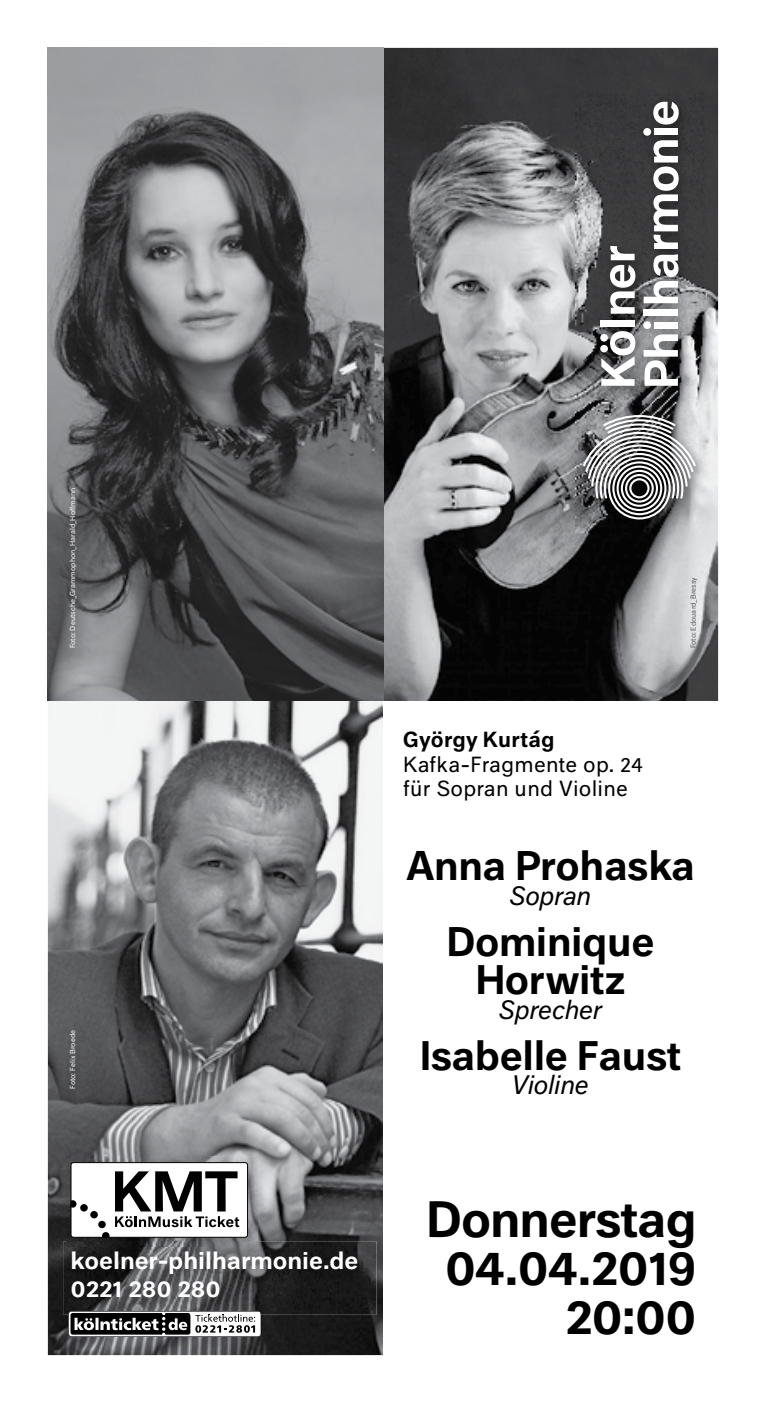
<style>
.page{position:relative;width:766px;height:1404px;background:#fff}
.page>*{position:absolute;margin:0;border:0;box-sizing:border-box;transform-origin:0 0}
.t1{font:500 47.25px/48.4px "Neutral BP";letter-spacing:-.02em;color:#000;text-align:right}
.t2{font:500 38.25px/38.2px "Neutral BP";letter-spacing:-.01em;color:#000;text-align:center}
.t3{font:italic 24.75px "Neutral BP";letter-spacing:-.01em;color:#000}
.t4{font:500 22.5px/28.3px "Neutral BP";color:#fff}
.t5{font:20.25px/24.8px "Neutral BP";letter-spacing:.01em;color:#000}
.t6{font:500 20.25px "Neutral BP";letter-spacing:.01em;color:#000}
.t7{font:6.75px "Neutral BP";letter-spacing:.01em;color:#fff}
.t8{font:6.75px "Neutral BP";letter-spacing:.005em;color:#58595b}
</style>
<div class="page">
<img style="left:383px;top:48px;width:335px;height:653px">
<img style="left:48px;top:48px;width:335px;height:1306px">
<img style="left:63px;top:1241px;width:313px;height:73px">
<svg style="left:68px;top:1310px;width:193px;height:26px"></svg>
<img style="left:66px;top:1156px;width:191px;height:90px">
<div style="left:71px;top:1162px;width:176px;height:75px;background:#fff;border-radius:3px"></div>
<div style="left:70px;top:1161px;width:178px;height:76px;border:1px solid #000;border-radius:3px"></div>
<svg style="left:71px;top:1200px;width:5px;height:7px"></svg>
<svg style="left:80px;top:1203px;width:8px;height:8px"></svg>
<svg style="left:90px;top:1210px;width:8px;height:8px"></svg>
<div style="left:98px;top:1220px;width:8px;height:7px;background:#000;border-radius:50%"></div>
<svg style="left:102px;top:1232px;width:7px;height:5px"></svg>
<svg style="left:115px;top:1171px;width:124px;height:55px"></svg>
<img style="left:575px;top:93px;width:132px;height:439px">
<svg style="left:583px;top:414px;width:112px;height:105px"></svg>
<svg style="left:601px;top:331px;width:34px;height:55px"></svg>
<div style="left:600px;top:320px;width:34px;height:6px;background:#fff"></div>
<svg style="left:609px;top:246px;width:26px;height:68px"></svg>
<svg style="left:643px;top:334px;width:34px;height:52px"></svg>
<div style="left:643px;top:321px;width:8px;height:8px;background:#fff;border-radius:50%"></div>
<div style="left:654px;top:322px;width:23px;height:6px;background:#fff"></div>
<div style="left:643px;top:309px;width:34px;height:7px;background:#fff"></div>
<svg style="left:643px;top:140px;width:35px;height:163px"></svg>
<div style="left:643px;top:128px;width:8px;height:8px;background:#fff;border-radius:50%"></div>
<div style="left:654px;top:129px;width:23px;height:6px;background:#fff"></div>
<svg style="left:653px;top:102px;width:25px;height:22px"></svg>
<p class="t7" style="left:68px;top:648px;width:162px;rotate:-90deg">Foto: Deutsche_Grammophon_Harald_Hoffmann</p>
<p class="t7" style="left:68px;top:1088px;width:61px;rotate:-90deg">Foto: Felix Broede</p>
<h3 class="t4" style="left:70px;top:1244px;width:289px">koelner-philharmonie.de<br>0221 280 280</h3>
<h3 class="t6" style="left:403px;top:723px;width:153px">György Kurtág</h3>
<h3 class="t5" style="left:403px;top:750px;width:241px">Kafka-Fragmente op. 24 für Sopran und Violine</h3>
<p class="t8" style="left:687px;top:648px;width:73px;rotate:-90deg">Foto: Edouard_Bressy</p>
<h2 class="t2" style="left:406px;top:843px;width:290px">Anna Prohaska</h2>
<h3 class="t3" style="left:509px;top:875px;width:83px">Sopran</h3>
<h2 class="t2" style="left:446px;top:918px;width:209px">Dominique<br>Horwitz</h2>
<h3 class="t3" style="left:499px;top:989px;width:104px">Sprecher</h3>
<h2 class="t2" style="left:419px;top:1032px;width:263px">Isabelle Faust</h2>
<h3 class="t3" style="left:512px;top:1065px;width:77px">Violine</h3>
<h1 class="t1" style="left:426px;top:1190px;width:272px">Donnerstag<br>04.04.2019<br>20:00</h1>
</div>
